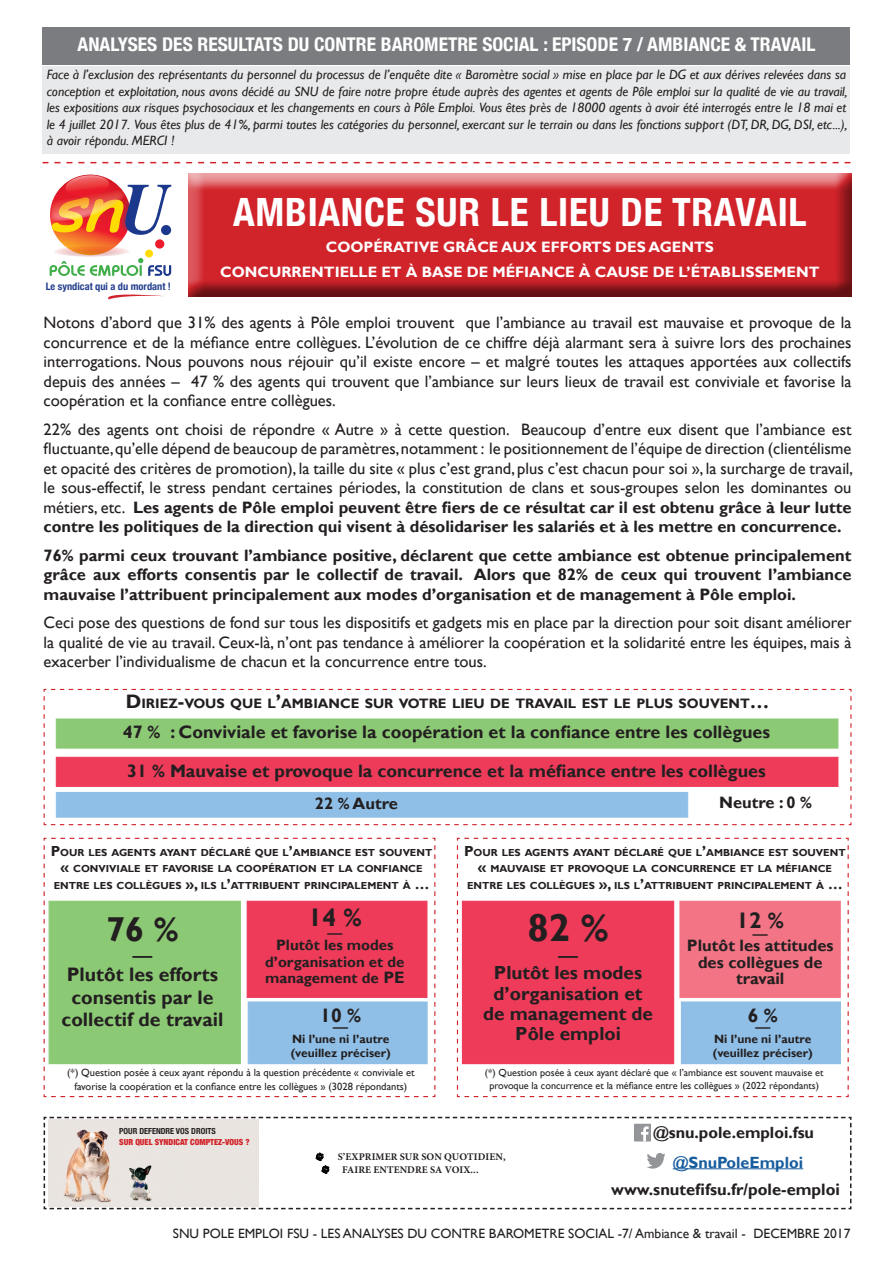
<style>
.page{position:relative;width:893px;height:1263px;background:#fff}
.page>*{position:absolute;margin:0;border:0;box-sizing:border-box;transform-origin:0 0}
.t1{font:700 condensed 39px "Helvetica Neue";letter-spacing:.02em;color:#fff}
.t2{font:700 38.7px "Gill Sans";color:#231f20}
.t3{font:700 34.5px "Gill Sans";color:#231f20}
.t4{font:700 25.5px "Gill Sans";color:#231f20}
.t5{font:700 22.5px "Gill Sans";color:#231f20}
.t6{font:700 19.5px/22.5px "Gill Sans";color:#231f20;text-align:center}
.t7{font:700 condensed 18.9px "Helvetica Neue";color:#fff}
.t8{font:700 18.9px/20.4px "Gill Sans";color:#231f20;text-align:center}
.t9{font:700 18px "Gill Sans";color:#231f20}
.t10{font:16.5px/19.5px "Gill Sans";color:#231f20;text-align:justify}
.t11{font:700 16.5px/19.5px "Gill Sans";color:#231f20;text-align:justify}
.t12{font:700 16.2px "Gill Sans";color:#231f20}
.t13{font:700 16.2px "Gill Sans";color:#175d9e}
.t14{font:700 15px/25.5px "Gill Sans";color:#fff;text-align:center}
.t15{font:700 15px/16.5px "Gill Sans";color:#231f20;text-align:center}
.t16{font:700 13.65px "Gill Sans";color:#231f20}
.t17{font:italic 13.5px/16.5px "Gill Sans";color:#231f20;text-align:justify}
.t18{font:13.5px "Gill Sans";color:#231f20}
.t19{font:700 12px/13.5px "Gill Sans";color:#231f20}
.t20{font:10.5px/13.5px "Gill Sans";color:#231f20;text-align:center}
.t21{font:700 condensed 10.35px "Helvetica Neue";color:#253f8e}
.t22{font:700 10.2px/16.5px "Gill Sans";color:#231f20;text-align:center}
.t23{font:10.2px/13px "Gill Sans";color:#231f20;text-align:center}
.t24{font:700 10.2px/12.9px "Minion Pro";letter-spacing:.01em;color:#231f20}
.t25{font:900 condensed 8.4px "Helvetica Neue";color:#d1232a}
.t26{font:700 condensed 8.4px "Helvetica Neue";color:#231f20}
.s1{font-weight:700}
.s2{font-size:19.5px}
.s3{font-size:14.55px}
.s4{font-size:38.7px}
.s5{font-size:29.7px}
.s6{font-size:16.5px}
</style>
<div class="page">
<svg style="left:50px;top:175px;width:81px;height:80px"></svg>
<svg style="left:50px;top:246px;width:121px;height:30px"></svg>
<div style="left:145px;top:250px;width:8px;height:7px;background:#ffdc01;border-radius:50%"></div>
<div style="left:155px;top:239px;width:9px;height:10px;background:#ee1b2d;border-radius:50%"></div>
<img style="left:50px;top:175px;width:121px;height:61px">
<svg style="left:108px;top:294px;width:56px;height:6px"></svg>
<div style="left:188px;top:171px;width:664px;height:127px;background:#231f20;opacity:.61"></div>
<div style="left:43px;top:66px;width:807px;height:87px;background:#e8e9ea"></div>
<svg style="left:43px;top:162px;width:807px;height:1px"></svg>
<div style="left:43px;top:28px;width:807px;height:37px;background:#7a7c7f"></div>
<svg style="left:456px;top:837px;width:393px;height:261px"></svg>
<div style="left:462px;top:901px;width:212px;height:163px;background:#ee3b59"></div>
<div style="left:679px;top:901px;width:162px;height:97px;background:#f27485;border:1px solid #f27485"></div>
<div style="left:681px;top:1001px;width:160px;height:63px;background:#8fbfe7;border:1px solid #8fbfe7"></div>
<svg style="left:43px;top:837px;width:393px;height:261px"></svg>
<div style="left:49px;top:901px;width:192px;height:163px;background:#8cc975"></div>
<div style="left:247px;top:901px;width:180px;height:97px;background:#ee3b59;border:1px solid #ee3b59"></div>
<div style="left:248px;top:1001px;width:180px;height:63px;background:#8fbfe7;border:1px solid #8fbfe7"></div>
<svg style="left:43px;top:688px;width:809px;height:138px"></svg>
<div style="left:56px;top:719px;width:782px;height:29px;background:#8cc975"></div>
<div style="left:56px;top:792px;width:632px;height:25px;background:#8fbfe7"></div>
<div style="left:56px;top:757px;width:782px;height:30px;background:#ee3b59;border:1px solid #ee3b59"></div>
<svg style="left:43px;top:1116px;width:809px;height:94px"></svg>
<svg style="left:44px;top:1117px;width:807px;height:92px"></svg>
<p class="t7" style="left:78px;top:28px;width:739px">ANALYSES DES RESULTATS DU CONTRE BAROMETRE SOCIAL : EPISODE 7 / AMBIANCE &amp; TRAVAIL</p>
<p class="t17" style="left:47px;top:67px;width:802px">Face à l’exclusion des représentants du personnel du processus de l’enquête dite « Baromètre social » mise en place par le DG et aux dérives relevées dans sa conception et exploitation, nous avons décidé au SNU de faire notre propre étude auprès des agentes et agents de Pôle emploi sur la qualité de vie au travail, les expositions aux risques psychosociaux et les changements en cours à Pôle Emploi. Vous êtes près de 18000 agents à avoir été interrogés entre le 18 mai et le 4 juillet 2017. Vous êtes plus de 41%, parmi toutes les catégories du personnel, exercant sur le terrain ou dans les fonctions support (DT, DR, DG, DSI, etc...), à avoir répondu. MERCI !</p>
<h1 class="t1" style="left:233px;top:180px;width:575px">AMBIANCE SUR LE LIEU DE TRAVAIL</h1>
<p class="t14" style="left:220px;top:234px;width:601px">COOPÉRATIVE GRÂCE AUX EFFORTS DES AGENTS<br>CONCURRENTIELLE ET À BASE DE MÉFIANCE À CAUSE DE L’ÉTABLISSEMENT</p>
<p class="t10" style="left:44px;top:313px;width:809px">Notons d’abord que 31% des agents à Pôle emploi trouvent que l’ambiance au travail est mauvaise et provoque de la concurrence et de la méfiance entre collègues. L’évolution de ce chiffre déjà alarmant sera à suivre lors des prochaines interrogations. Nous pouvons nous réjouir qu’il existe encore – et malgré toutes les attaques apportées aux collectifs depuis des années – 47 % des agents qui trouvent que l’ambiance sur leurs lieux de travail est conviviale et favorise la coopération et la confiance entre collègues.</p>
<p class="t10" style="left:44px;top:420px;width:811px">22% des agents ont choisi de répondre « Autre » à cette question. Beaucoup d’entre eux disent que l’ambiance est fluctuante, qu’elle dépend de beaucoup de paramètres, notamment : le positionnement de l’équipe de direction (clientélisme et opacité des critères de promotion), la taille du site « plus c’est grand, plus c’est chacun pour soi », la surcharge de travail, le sous-effectif, le stress pendant certaines périodes, la constitution de clans et sous-groupes selon les dominantes ou métiers, etc. <span class="s1">Les agents de Pôle emploi peuvent être fiers de ce résultat car il est obtenu grâce à leur lutte contre les politiques de la direction qui visent à désolidariser les salariés et à les mettre en concurrence.</span></p>
<p class="t11" style="left:44px;top:546px;width:809px">76% parmi ceux trouvant l’ambiance positive, déclarent que cette ambiance est obtenue principalement grâce aux efforts consentis par le collectif de travail. Alors que 82% de ceux qui trouvent l’ambiance mauvaise l’attribuent principalement aux modes d’organisation et de management à Pôle emploi.</p>
<p class="t10" style="left:44px;top:613px;width:809px">Ceci pose des questions de fond sur tous les dispositifs et gadgets mis en place par la direction pour soit disant améliorer la qualité de vie au travail. Ceux-là, n’ont pas tendance à améliorer la coopération et la solidarité entre les équipes, mais à exacerber l’individualisme de chacun et la concurrence entre tous.</p>
<p class="t21" style="left:46px;top:278px;width:127px">Le syndicat qui a du mordant !</p>
<p class="t16" style="left:126px;top:695px;width:645px"><span class="s2">D</span> IRIEZ<span class="s2">-</span>VOUS QUE L<span class="s2">’</span>AMBIANCE SUR VOTRE LIEU DE TRAVAIL EST LE PLUS SOUVENT<span class="s2">…</span></p>
<p class="t9" style="left:123px;top:721px;width:649px">47 % : Conviviale et favorise la coopération et la confiance entre les collègues</p>
<p class="t9" style="left:127px;top:760px;width:640px">31 % Mauvaise et provoque la concurrence et la méfiance entre les collègues</p>
<p class="t11" style="left:315px;top:794px;width:84px">22 % Autre</p>
<p class="t11" style="left:719px;top:793px;width:95px">Neutre : 0 %</p>
<p class="t22" style="left:51px;top:844px;width:383px"><span class="s3">P</span>OUR LES AGENTS AYANT DÉCLARÉ QUE L<span class="s3">’</span>AMBIANCE EST SOUVENT <span class="s3">«</span> CONVIVIALE ET FAVORISE LA COOPÉRATION ET LA CONFIANCE<br>ENTRE LES COLLÈGUES <span class="s3">»,</span> ILS L<span class="s3">’</span>ATTRIBUENT PRINCIPALEMENT À <span class="s3">…</span></p>
<h3 class="t3" style="left:106px;top:909px;width:74px">7 6 %<span class="s4">_</span></h3>
<p class="t6" style="left:62px;top:964px;width:163px">Plutôt les efforts consentis par le collectif de travail</p>
<h3 class="t4" style="left:308px;top:902px;width:55px">1 4 %<span class="s5">_</span></h3>
<p class="t15" style="left:265px;top:937px;width:141px">Plutôt les modes d’organisation et de management de <span class="s6">PE</span></p>
<p class="t6" style="left:320px;top:1005px;width:42px">1 0 %<span class="s5">_</span></p>
<p class="t19" style="left:291px;top:1033px;width:102px">Ni l’une ni l’autre (veuillez préciser)</p>
<p class="t20" style="left:67px;top:1066px;width:349px">(*) Question posée à ceux ayant répondu à la question précédente « conviviale et favorise la coopération et la confiance entre les collègues » (3028 répondants)</p>
<p class="t26" style="left:119px;top:1124px;width:98px">POUR DEFENDRE VOS DROITS</p>
<p class="t25" style="left:119px;top:1135px;width:132px">SUR QUEL SYNDICAT COMPTEZ-VOUS ?</p>
<p class="t22" style="left:464px;top:844px;width:383px"><span class="s3">P</span>OUR LES AGENTS AYANT DÉCLARÉ QUE L<span class="s3">’</span>AMBIANCE EST SOUVENT <span class="s3">«</span> MAUVAISE ET PROVOQUE LA CONCURRENCE ET LA MÉFIANCE<br>ENTRE LES COLLÈGUES <span class="s3">»,</span> ILS L<span class="s3">’</span>ATTRIBUENT PRINCIPALEMENT À <span class="s3">…</span></p>
<h2 class="t2" style="left:527px;top:905px;width:83px">8 2 %_</h2>
<p class="t8" style="left:483px;top:963px;width:172px">Plutôt les modes d’organisation et de management de<br>Pôle emploi</p>
<h3 class="t5" style="left:737px;top:906px;width:49px">1 2 %<span class="s5">_</span></h3>
<p class="t11" style="left:687px;top:938px;width:148px;line-height:16.5px;text-align:center">Plutôt les attitudes des collègues de travail</p>
<p class="t6" style="left:748px;top:1005px;width:32px">6 %<span class="s5">_</span></p>
<p class="t19" style="left:713px;top:1033px;width:102px">Ni l’une ni l’autre (veuillez préciser)</p>
<p class="t23" style="left:485px;top:1066px;width:340px">(*) Question posée à ceux ayant déclaré que « l’ambiance est souvent mauvaise et provoque la concurrence et la méfiance entre les collègues » (2022 répondants)</p>
<p class="t12" style="left:653px;top:1123px;width:162px">@snu.pole.emploi.fsu</p>
<p class="t24" style="left:342px;top:1150px;width:165px;text-indent:-4px">S’EXPRIMER SUR SON QUOTIDIEN,<br>FAIRE ENTENDRE SA VOIX...</p>
<p class="t13" style="left:673px;top:1152px;width:132px">@SnuPoleEmploi</p>
<p class="t11" style="left:611px;top:1180px;width:230px">www.snutefifsu.fr/pole-emploi</p>
<p class="t18" style="left:173px;top:1226px;width:679px">SNU POLE EMPLOI FSU - LES ANALYSES DU CONTRE BAROMETRE SOCIAL -7/ Ambiance &amp; travail - DECEMBRE 2017</p>
</div>
